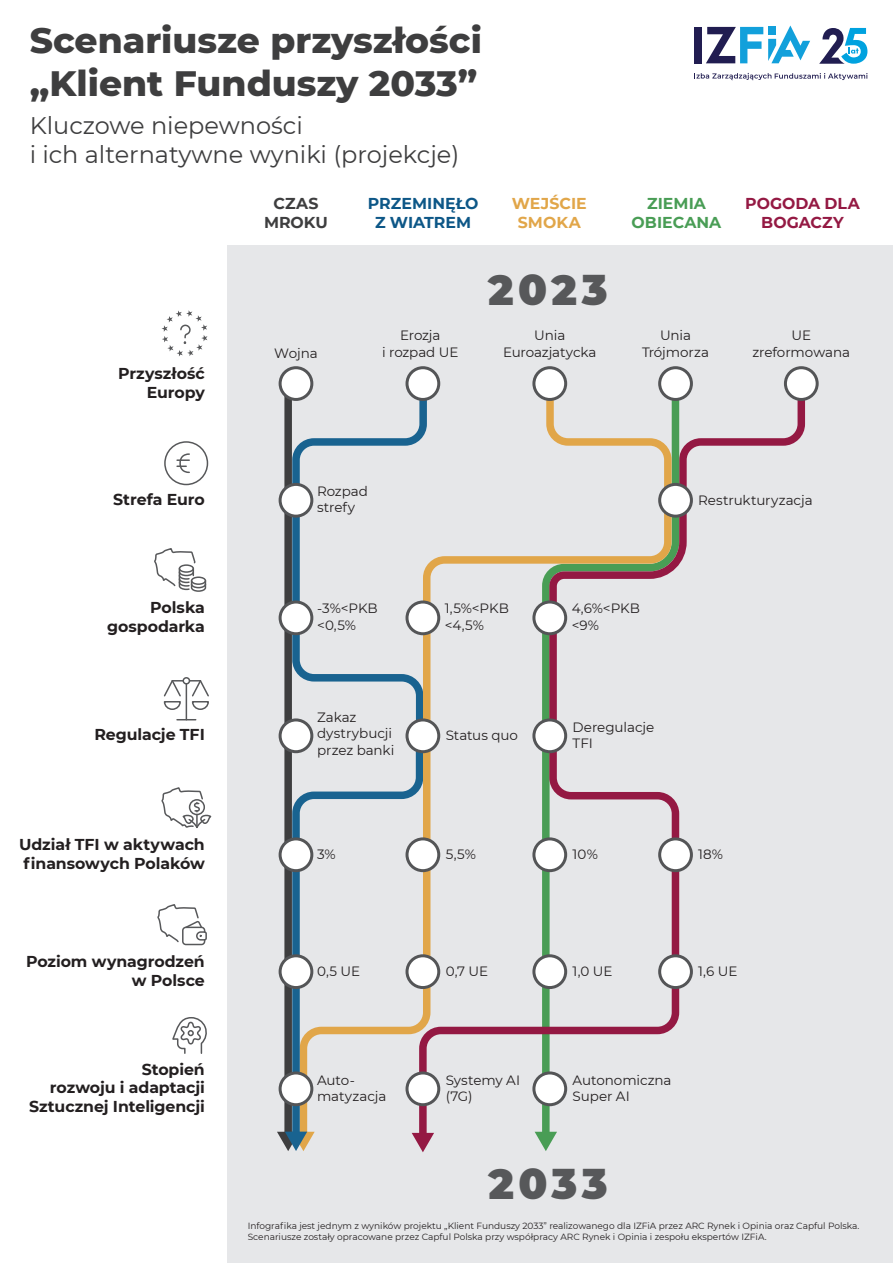
<style>
.page{position:relative;width:893px;height:1263px;background:#fff}
.page>*{position:absolute;margin:0;border:0;box-sizing:border-box;transform-origin:0 0}
.t1{font:900 42px "Montserrat";letter-spacing:.105em;color:#57585a}
.t2{font:800 36px/43.2px "Montserrat";color:#3e3e3f}
.t3{font:24px/28.8px "Montserrat";color:#3e3e3f}
.t4{font:700 15.75px/18.9px "Montserrat";letter-spacing:-.005em;color:#231f20;text-align:right}
.t5{font:700 15.75px/18.9px "Montserrat";color:#0d5787;text-align:center}
.t6{font:700 15.75px/18.9px "Montserrat";color:#941943;text-align:center}
.t7{font:700 15.75px/18.9px "Montserrat";letter-spacing:.005em;color:#499d55;text-align:center}
.t8{font:700 15.75px/18.9px "Montserrat";color:#e1a649;text-align:center}
.t9{font:700 15.75px/18.9px "Montserrat";color:#3e3e3f;text-align:center}
.t10{font:13.5px/16.2px "Montserrat";letter-spacing:-.005em;color:#231f20}
.t11{font:9px/10.8px "Montserrat";color:#231f20}
</style>
<div class="page">
<div style="left:182px;top:927px;width:23px;height:18px;border:2px solid #57585a;border-radius:3px"></div>
<svg style="left:157px;top:904px;width:50px;height:40px"></svg>
<svg style="left:154px;top:548px;width:53px;height:44px"></svg>
<svg style="left:161px;top:787px;width:51px;height:41px"></svg>
<div style="left:189px;top:799px;width:16px;height:16px;border:2px solid #57585a;border-radius:50%"></div>
<svg style="left:172px;top:1017px;width:35px;height:37px"></svg>
<div style="left:164px;top:441px;width:44px;height:44px;border:2px solid #57585a;border-radius:50%"></div>
<svg style="left:177px;top:453px;width:13px;height:21px"></svg>
<hr style="left:186px;top:684px;width:1px;height:36px;background:#57585a">
<svg style="left:177px;top:719px;width:19px;height:1px"></svg>
<div style="left:182px;top:677px;width:8px;height:7px;border:2px solid #57585a;border-radius:50%"></div>
<svg style="left:163px;top:679px;width:20px;height:31px"></svg>
<svg style="left:189px;top:679px;width:20px;height:31px"></svg>
<div style="left:227px;top:245px;width:666px;height:1018px;background:#e6e7e9"></div>
<div style="left:284px;top:381px;width:8px;height:754px;background:#3e3e3f"></div>
<svg style="left:280px;top:720px;width:32px;height:32px"></svg>
<div style="left:279px;top:718px;width:34px;height:35px;border:3px solid #545557;border-radius:50%"></div>
<svg style="left:280px;top:368px;width:32px;height:31px"></svg>
<div style="left:279px;top:366px;width:34px;height:35px;border:3px solid #545557;border-radius:50%"></div>
<svg style="left:541px;top:1144px;width:9px;height:7px"></svg>
<svg style="left:288px;top:744px;width:131px;height:220px"></svg>
<svg style="left:434px;top:979px;width:247px;height:165px"></svg>
<svg style="left:288px;top:376px;width:131px;height:368px"></svg>
<svg style="left:675px;top:378px;width:132px;height:599px"></svg>
<svg style="left:407px;top:368px;width:32px;height:31px"></svg>
<div style="left:405px;top:366px;width:35px;height:35px;border:3px solid #545557;border-radius:50%"></div>
<div style="left:280px;top:484px;width:32px;height:32px;background:#fff;border-radius:50%"></div>
<div style="left:279px;top:483px;width:34px;height:35px;border:3px solid #545557;border-radius:50%"></div>
<div style="left:280px;top:602px;width:32px;height:32px;background:#fff;border-radius:50%"></div>
<div style="left:279px;top:600px;width:34px;height:35px;border:3px solid #545557;border-radius:50%"></div>
<div style="left:280px;top:839px;width:32px;height:32px;background:#fff;border-radius:50%"></div>
<div style="left:279px;top:837px;width:34px;height:35px;border:3px solid #545557;border-radius:50%"></div>
<svg style="left:280px;top:956px;width:32px;height:31px"></svg>
<div style="left:279px;top:954px;width:34px;height:35px;border:3px solid #545557;border-radius:50%"></div>
<svg style="left:419px;top:376px;width:256px;height:602px"></svg>
<div style="left:660px;top:484px;width:31px;height:32px;background:#fff;border-radius:50%"></div>
<div style="left:658px;top:483px;width:35px;height:35px;border:3px solid #545557;border-radius:50%"></div>
<div style="left:407px;top:602px;width:32px;height:32px;background:#fff;border-radius:50%"></div>
<div style="left:405px;top:600px;width:35px;height:35px;border:3px solid #545557;border-radius:50%"></div>
<svg style="left:407px;top:956px;width:32px;height:31px"></svg>
<div style="left:405px;top:954px;width:35px;height:35px;border:3px solid #545557;border-radius:50%"></div>
<div style="left:407px;top:839px;width:32px;height:32px;background:#fff;border-radius:50%"></div>
<div style="left:405px;top:837px;width:35px;height:35px;border:3px solid #545557;border-radius:50%"></div>
<div style="left:660px;top:368px;width:31px;height:31px;background:#fff;border-radius:50%"></div>
<div style="left:658px;top:366px;width:35px;height:35px;border:3px solid #545557;border-radius:50%"></div>
<div style="left:534px;top:602px;width:32px;height:32px;background:#fff;border-radius:50%"></div>
<div style="left:532px;top:600px;width:35px;height:35px;border:3px solid #545557;border-radius:50%"></div>
<div style="left:534px;top:720px;width:32px;height:32px;background:#fff;border-radius:50%"></div>
<div style="left:532px;top:718px;width:35px;height:35px;border:3px solid #545557;border-radius:50%"></div>
<div style="left:534px;top:839px;width:32px;height:32px;background:#fff;border-radius:50%"></div>
<div style="left:532px;top:837px;width:35px;height:35px;border:3px solid #545557;border-radius:50%"></div>
<div style="left:534px;top:956px;width:32px;height:31px;background:#fff;border-radius:50%"></div>
<div style="left:532px;top:954px;width:35px;height:35px;border:3px solid #545557;border-radius:50%"></div>
<div style="left:534px;top:1073px;width:32px;height:32px;background:#fff;border-radius:50%"></div>
<div style="left:532px;top:1071px;width:35px;height:35px;border:3px solid #545557;border-radius:50%"></div>
<div style="left:785px;top:368px;width:32px;height:31px;background:#fff;border-radius:50%"></div>
<div style="left:784px;top:366px;width:35px;height:35px;border:3px solid #545557;border-radius:50%"></div>
<div style="left:660px;top:839px;width:31px;height:32px;background:#fff;border-radius:50%"></div>
<div style="left:658px;top:837px;width:35px;height:35px;border:3px solid #545557;border-radius:50%"></div>
<div style="left:660px;top:956px;width:31px;height:31px;background:#fff;border-radius:50%"></div>
<div style="left:658px;top:954px;width:35px;height:35px;border:3px solid #545557;border-radius:50%"></div>
<svg style="left:407px;top:1073px;width:32px;height:32px"></svg>
<div style="left:405px;top:1071px;width:35px;height:35px;border:3px solid #545557;border-radius:50%"></div>
<svg style="left:277px;top:964px;width:157px;height:189px"></svg>
<svg style="left:162px;top:310px;width:46px;height:46px"></svg>
<div style="left:534px;top:368px;width:32px;height:31px;background:#fff;border-radius:50%"></div>
<div style="left:532px;top:366px;width:35px;height:35px;border:3px solid #545557;border-radius:50%"></div>
<div style="left:407px;top:720px;width:32px;height:32px;background:#fff;border-radius:50%"></div>
<div style="left:405px;top:718px;width:35px;height:35px;border:3px solid #545557;border-radius:50%"></div>
<div style="left:694px;top:27px;width:7px;height:36px;background:#211d51"></div>
<svg style="left:706px;top:26px;width:104px;height:37px"></svg>
<svg style="left:819px;top:28px;width:48px;height:36px"></svg>
<svg style="left:694px;top:73px;width:173px;height:7px"></svg>
<h2 class="t2" style="left:30px;top:17px;width:454px">Scenariusze przyszłości „Klient Funduszy 2033”</h2>
<h3 class="t3" style="left:30px;top:110px;width:431px">Kluczowe niepewności<br>i ich alternatywne wyniki (projekcje)</h3>
<p class="t9" style="left:264px;top:194px;width:65px">CZAS<br>MROKU</p>
<p class="t5" style="left:368px;top:194px;width:112px">PRZEMINĘŁO<br>Z WIATREM</p>
<p class="t8" style="left:512px;top:194px;width:76px">WEJŚCIE<br>SMOKA</p>
<p class="t7" style="left:632px;top:194px;width:91px">ZIEMIA<br>OBIECANA</p>
<p class="t6" style="left:745px;top:194px;width:116px">POGODA DLA<br>BOGACZY</p>
<p class="t4" style="left:118px;top:363px;width:88px">Przyszłość<br>Europy</p>
<p class="t4" style="left:113px;top:489px;width:93px">Strefa Euro</p>
<p class="t4" style="left:107px;top:597px;width:99px">Polska gospodarka</p>
<p class="t4" style="left:94px;top:725px;width:112px">Regulacje TFI</p>
<p class="t4" style="left:19px;top:834px;width:187px;text-align:left">Udział TFI w aktywach finansowych Polaków</p>
<p class="t4" style="left:26px;top:951px;width:180px">Poziom wynagrodzeń w Polsce</p>
<p class="t4" style="left:29px;top:1059px;width:177px">Stopień<br>rozwoju i adaptacji<br>Sztucznej Inteligencji</p>
<p class="t10" style="left:274px;top:345px;width:45px">Wojna</p>
<p class="t10" style="left:382px;top:327px;width:78px;text-align:center">Erozja<br>i rozpad UE</p>
<h1 class="t1" style="left:488px;top:259px;width:121px">2023</h1>
<p class="t10" style="left:503px;top:327px;width:95px;text-align:center">Unia<br>Euroazjatycka</p>
<p class="t10" style="left:642px;top:327px;width:68px;text-align:center">Unia<br>Trójmorza</p>
<p class="t10" style="left:752px;top:327px;width:99px;text-align:center">UE zreformowana</p>
<p class="t10" style="left:317px;top:483px;width:52px">Rozpad strefy</p>
<p class="t10" style="left:698px;top:491px;width:116px">Restrukturyzacja</p>
<p class="t10" style="left:317px;top:600px;width:62px">-3%&lt;PKB &lt;0,5%</p>
<p class="t10" style="left:317px;top:709px;width:79px">Zakaz dystrybucji przez banki</p>
<p class="t10" style="left:445px;top:600px;width:66px">1,5%&lt;PKB &lt;4,5%</p>
<p class="t10" style="left:572px;top:600px;width:70px">4,6%&lt;PKB &lt;9%</p>
<p class="t10" style="left:446px;top:726px;width:74px">Status quo</p>
<p class="t10" style="left:573px;top:718px;width:83px">Deregulacje<br>TFI</p>
<p class="t10" style="left:317px;top:845px;width:20px">3%</p>
<p class="t10" style="left:446px;top:845px;width:32px">5,5%</p>
<p class="t10" style="left:573px;top:845px;width:27px">10%</p>
<p class="t10" style="left:698px;top:845px;width:26px">18%</p>
<p class="t10" style="left:317px;top:962px;width:45px">0,5 UE</p>
<p class="t10" style="left:446px;top:962px;width:44px">0,7 UE</p>
<p class="t10" style="left:573px;top:962px;width:41px">1,0 UE</p>
<p class="t10" style="left:698px;top:962px;width:41px">1,6 UE</p>
<p class="t10" style="left:317px;top:1071px;width:71px">Auto&shy;matyzacja</p>
<p class="t10" style="left:446px;top:1071px;width:76px">Systemy AI (7G)</p>
<p class="t10" style="left:573px;top:1071px;width:100px">Autonomiczna<br>Super AI</p>
<h1 class="t1" style="left:488px;top:1152px;width:121px">2033</h1>
<p class="t11" style="left:248px;top:1220px;width:613px">Infografika jest jednym z wyników projektu „Klient Funduszy 2033” realizowanego dla IZFiA przez ARC Rynek i Opinia oraz Capful Polska.<br>Scenariusze zostały opracowane przez Capful Polska przy współpracy ARC Rynek i Opinia i zespołu ekspertów IZFiA.</p>
</div>
